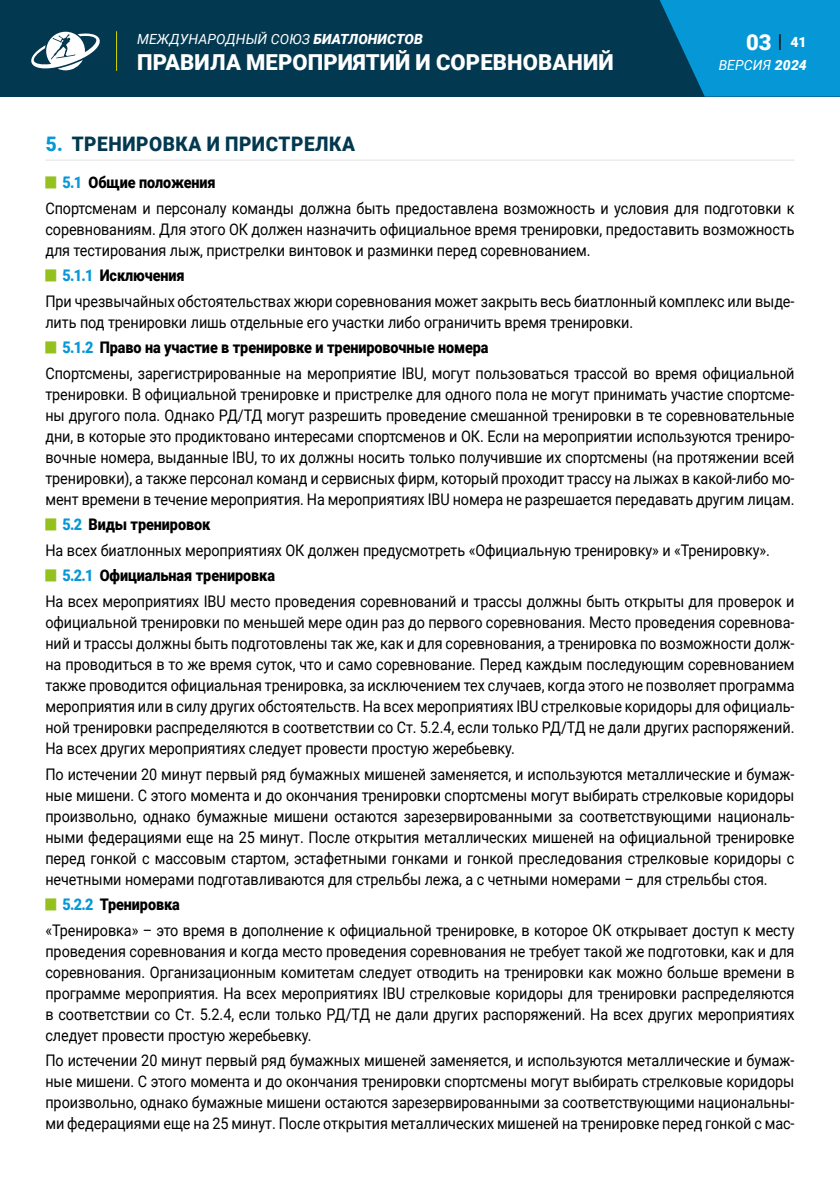
<style>
.page{position:relative;width:840px;height:1191px;background:#fff}
.page>*{position:absolute;margin:0;border:0;box-sizing:border-box;transform-origin:0 0}
.t1{font:900 22px "Roboto";letter-spacing:.005em;color:#fff}
.t2{font:900 20px "Roboto";letter-spacing:.03em;color:#023850;scale:.95 1}
.t3{font:16px/21px "Roboto";letter-spacing:-.005em;color:#000;text-align:justify;scale:.9 1}
.t4{font:900 16px "Roboto";letter-spacing:-.005em;color:#000;scale:.9 1}
.t5{font:italic 14px "Roboto";letter-spacing:.005em;color:#fff}
.s1{font-weight:900}
.s2{font-weight:300;color:#000}
.s3{font-size:14px}
.s4{color:#0698d6}
.s5{font-weight:900;color:#0698d6}
</style>
<div class="page">
<div style="left:0;top:0;width:839px;height:96px;background:#023850"></div>
<svg style="left:654px;top:0;width:185px;height:97px;background:#0588c1"></svg>
<svg style="left:31px;top:31px;width:69px;height:40px"></svg>
<hr style="left:116px;top:31px;width:1px;height:40px;background:#d3d800">
<hr style="left:45px;top:160px;width:749px;height:1px;background:#e1e1e2">
<p class="t5" style="left:137px;top:29px;width:287px">MЕЖДУНАРОДНЫЙ СОЮЗ <span class="s1">БИАТЛОНИСТОВ</span></p>
<h1 class="t1" style="left:137px;top:47px;width:478px">ПРАВИЛА МЕРОПРИЯТИЙ И СОРЕВНОВАНИЙ</h1>
<h1 class="t1" style="left:745px;top:26px;width:62px">03 <span class="s2">I</span> <span class="s3">41</span></h1>
<p class="t5" style="left:718px;top:55px;width:89px">ВЕРСИЯ <span class="s1">2024</span></p>
<p class="t2" style="left:46px;top:130px;width:327px"><span class="s4">5.</span> ТРЕНИРОВКА И ПРИСТРЕЛКА</p>
<p class="t3" style="left:45px;top:169px;width:833px;line-height:25.6px;text-indent:17px"><span class="s5">5.1</span> <span class="s1">Общие положения<br></span>Спортсменам и персоналу команды должна быть предоставлена возможность и условия для подготовки к</p>
<p class="t3" style="left:45px;top:218px;width:833px">соревнованиям. Для этого ОК должен назначить официальное время тренировки, предоставить возможность для тестирования лыж, пристрелки винтовок и разминки перед соревнованием.</p>
<p class="t3" style="left:45px;top:262px;width:833px;line-height:25.6px;text-indent:17px"><span class="s5">5.1.1</span> <span class="s1">Исключения<br></span>При чрезвычайных обстоятельствах жюри соревнования может закрыть весь биатлонный комплекс или выде-</p>
<p class="t3" style="left:45px;top:311px;width:654px">лить под тренировки лишь отдельные его участки либо ограничить время тренировки.</p>
<p class="t4" style="left:63px;top:336px;width:474px"><span class="s4">5.1.2</span> Право на участие в тренировке и тренировочные номера</p>
<p class="t3" style="left:45px;top:362px;width:833px">Спортсмены, зарегистрированные на мероприятие IBU, могут пользоваться трассой во время официальной</p>
<p class="t3" style="left:45px;top:383px;width:833px">тренировки. В официальной тренировке и пристрелке для одного пола не могут принимать участие спортсме&shy;ны другого пола. Однако РД/ТД могут разрешить проведение смешанной тренировки в те соревновательные дни, в которые это продиктовано интересами спортсменов и ОК. Если на мероприятии используются трениро&shy;вочные номера, выданные IBU, то их должны носить только получившие их спортсмены (на протяжении всей тренировки), а также персонал команд и сервисных фирм, который проходит трассу на лыжах в какой-либо мо&shy;мент времени в течение мероприятия. На мероприятиях IBU номера не разрешается передавать другим лицам.</p>
<p class="t4" style="left:63px;top:513px;width:165px"><span class="s4">5.2</span> Виды тренировок</p>
<p class="t3" style="left:45px;top:539px;width:806px">На всех биатлонных мероприятиях ОК должен предусмотреть «Официальную тренировку» и «Тренировку».</p>
<p class="t4" style="left:63px;top:564px;width:237px"><span class="s4">5.2.1</span> Официальная тренировка</p>
<p class="t3" style="left:45px;top:590px;width:833px">На всех мероприятиях IBU место проведения соревнований и трассы должны быть открыты для проверок и</p>
<p class="t3" style="left:45px;top:611px;width:833px">официальной тренировки по меньшей мере один раз до первого соревнования. Место проведения соревнова&shy;ний и трассы должны быть подготовлены так же, как и для соревнования, а тренировка по возможности долж&shy;на проводиться в то же время суток, что и само соревнование. Перед каждым последующим соревнованием также проводится официальная тренировка, за исключением тех случаев, когда этого не позволяет программа мероприятия или в силу других обстоятельств. На всех мероприятиях IBU стрелковые коридоры для официаль&shy;ной тренировки распределяются в соответствии со Ст. 5.2.4, если только РД/ТД не дали других распоряжений.<br>На всех других мероприятиях следует провести простую жеребьевку.</p>
<p class="t3" style="left:45px;top:763px;width:833px">По истечении 20 минут первый ряд бумажных мишеней заменяется, и используются металлические и бумаж&shy;ные мишени. С этого момента и до окончания тренировки спортсмены могут выбирать стрелковые коридоры произвольно, однако бумажные мишени остаются зарезервированными за соответствующими националь&shy;ными федерациями еще на 25 минут. После открытия металлических мишеней на официальной тренировке перед гонкой с массовым стартом, эстафетными гонками и гонкой преследования стрелковые коридоры с нечетными номерами подготавливаются для стрельбы лежа, а с четными номерами – для стрельбы стоя.</p>
<p class="t3" style="left:45px;top:891px;width:833px;line-height:25.6px;text-indent:17px"><span class="s5">5.2.2</span> <span class="s1">Тренировка<br></span>«Тренировка» – это время в дополнение к официальной тренировке, в которое ОК открывает доступ к месту</p>
<p class="t3" style="left:45px;top:940px;width:833px">проведения соревнования и когда место проведения соревнования не требует такой же подготовки, как и для соревнования. Организационным комитетам следует отводить на тренировки как можно больше времени в программе мероприятия. На всех мероприятиях IBU стрелковые коридоры для тренировки распределяются в соответствии со Ст. 5.2.4, если только РД/ТД не дали других распоряжений. На всех других мероприятиях следует провести простую жеребьевку.</p>
<p class="t3" style="left:45px;top:1049px;width:833px">По истечении 20 минут первый ряд бумажных мишеней заменяется, и используются металлические и бумаж&shy;ные мишени. С этого момента и до окончания тренировки спортсмены могут выбирать стрелковые коридоры произвольно, однако бумажные мишени остаются зарезервированными за соответствующими национальны&shy;ми федерациями еще на 25 минут. После открытия металлических мишеней на тренировке перед гонкой с мас-</p>
</div>
